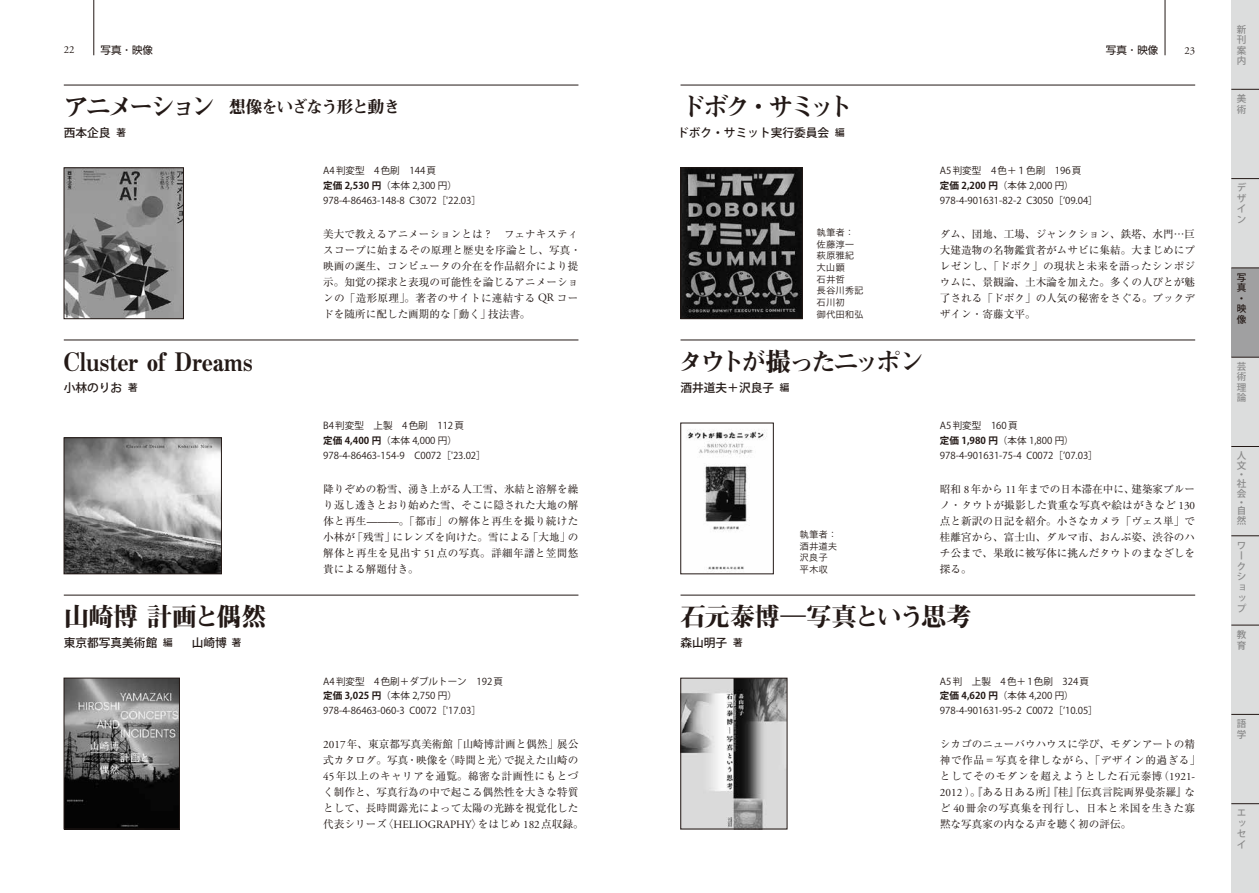
<style>
.page{position:relative;width:1259px;height:893px;background:#fff}
.page>*{position:absolute;margin:0;border:0;box-sizing:border-box;transform-origin:0 0}
.t1{font:25.5px "Midashi Min Pro MA31";letter-spacing:-.055em;color:#231916}
.t2{font:25.5px "Midashi Min Pro MA31";letter-spacing:-.015em;color:#231916}
.t3{font:25.5px "Midashi Min Pro MA31";letter-spacing:-.13em;color:#231916}
.t4{font:16.95px "Midashi Min Pro MA31";letter-spacing:-.095em;color:#231916}
.t5{font:500 11.7px "Koz Go Pro";color:#231916}
.t6{font:10.65px/15.9px "Ryumin Pro";color:#231916;text-align:justify}
.t7{font:10.65px/15.9px "Ryumin Pro";letter-spacing:.03em;color:#231916}
.t8{font:10.65px "Adobe Garamond Pro";color:#231916}
.t9{font:10.5px "Shin Go Pro";color:#231916}
.t10{font:9.6px/14.9px "Koz Go Pro";color:#231916}
.t11{font:9.6px/11.7px "Koburina Go Std W3";letter-spacing:-.015em;color:#231916}
.t12{font:500 9.6px/10.5px "Koz Go Pro";color:#898989}
.t13{font:500 9.6px/10.5px "Koz Go Pro";color:#231916}
.s1{font-size:25.5px}
.s2{font-size:9.6px}
.s3{font-weight:700}
.s4{font-family:"Adobe Garamond Pro";font-size:11.1px}
</style>
<div class="page">
<hr style="left:64px;top:85px;width:514px;height:1px;background:#231916">
<hr style="left:680px;top:85px;width:515px;height:1px;background:#231916">
<hr style="left:64px;top:340px;width:514px;height:1px;background:#231916">
<hr style="left:680px;top:340px;width:515px;height:1px;background:#231916">
<hr style="left:64px;top:595px;width:514px;height:1px;background:#231916">
<hr style="left:680px;top:595px;width:515px;height:1px;background:#231916">
<hr style="left:94px;top:0;width:1px;height:55px;background:#231916">
<hr style="left:1164px;top:0;width:1px;height:55px;background:#231916">
<div style="left:1231px;top:268px;width:28px;height:89px;background:#a0a0a1"></div>
<div style="left:1231px;top:90px;width:28px;height:89px;background:#dcdddd"></div>
<div style="left:1231px;top:0;width:28px;height:90px;background:#dcdddd"></div>
<div style="left:1231px;top:179px;width:28px;height:89px;background:#dcdddd"></div>
<div style="left:1231px;top:357px;width:28px;height:89px;background:#dcdddd"></div>
<div style="left:1231px;top:446px;width:28px;height:90px;background:#dcdddd"></div>
<div style="left:1231px;top:536px;width:28px;height:89px;background:#dcdddd"></div>
<div style="left:1231px;top:625px;width:28px;height:89px;background:#dcdddd"></div>
<div style="left:1231px;top:714px;width:28px;height:90px;background:#dcdddd"></div>
<div style="left:1231px;top:804px;width:28px;height:89px;background:#dcdddd"></div>
<svg style="left:1231px;top:268px;width:28px;height:1px"></svg>
<svg style="left:1231px;top:357px;width:28px;height:1px"></svg>
<svg style="left:1231px;top:446px;width:28px;height:1px"></svg>
<svg style="left:1231px;top:535px;width:28px;height:1px"></svg>
<svg style="left:1231px;top:625px;width:28px;height:1px"></svg>
<svg style="left:1231px;top:714px;width:28px;height:1px"></svg>
<svg style="left:1231px;top:803px;width:28px;height:1px"></svg>
<svg style="left:1231px;top:178px;width:28px;height:1px"></svg>
<svg style="left:1231px;top:89px;width:28px;height:1px"></svg>
<img style="left:66px;top:440px;width:154px;height:132px">
<div style="left:64px;top:438px;width:158px;height:136px;border:1px solid #231916"></div>
<img style="left:66px;top:170px;width:116px;height:147px">
<div style="left:64px;top:168px;width:120px;height:151px;border:1px solid #231916"></div>
<img style="left:66px;top:680px;width:112px;height:147px">
<div style="left:64px;top:678px;width:116px;height:151px;border:1px solid #231916"></div>
<img style="left:682px;top:680px;width:103px;height:147px">
<div style="left:680px;top:678px;width:107px;height:151px;border:1px solid #231916"></div>
<img style="left:686px;top:429px;width:81px;height:143px">
<div style="left:680px;top:423px;width:93px;height:151px;border:1px solid #231916"></div>
<img style="left:682px;top:170px;width:118px;height:147px">
<div style="left:680px;top:168px;width:122px;height:151px;border:1px solid #231916"></div>
<p class="t8" style="left:64px;top:43px;width:12px">22</p>
<p class="t9" style="left:101px;top:41px;width:54px">写真・映像</p>
<p class="t9" style="left:1105px;top:41px;width:54px">写真・映像</p>
<p class="t8" style="left:1184px;top:44px;width:12px">23</p>
<h2 class="t4" style="left:64px;top:93px;width:338px"><span class="s1">アニメーション</span> 想像をいざなう形と動き</h2>
<p class="t5" style="left:64px;top:125px;width:64px">西本企良 <span class="s2">著</span></p>
<p class="t10" style="left:323px;top:164px;width:159px">A4 判変型　4 色刷　144 頁<br><span class="s3">定価 2,530 円</span>（本体 2,300 円）<br>978-4-86463-148-8 C3072［'22.03］</p>
<p class="t6" style="left:323px;top:225px;width:259px;text-align:left">美大で教えるアニメーションとは？　フェナキスティスコープに始まるその原理と歴史を序論とし、写真・映画の誕生、コンピュータの介在を作品紹介により提示。知覚の探求と表現の可能性を論じるアニメーションの「造形原理」。著者のサイトに連結する <span class="s4">QR</span> コードを随所に配した画期的な「動く」技法書。</p>
<h1 class="t2" style="left:64px;top:342px;width:190px">Cluster of Dreams</h1>
<p class="t5" style="left:64px;top:380px;width:75px">小林のりお <span class="s2">著</span></p>
<h1 class="t1" style="left:64px;top:597px;width:204px">山崎博 計画と偶然</h1>
<p class="t5" style="left:64px;top:635px;width:179px">東京都写真美術館 <span class="s2">編　　</span>山崎博 <span class="s2">著</span></p>
<p class="t10" style="left:323px;top:419px;width:164px">B4 判変型　上製　4 色刷　112 頁<br><span class="s3">定価 4,400 円</span>（本体 4,000 円）<br>978-4-86463-154-9　C0072［'23.02］</p>
<p class="t6" style="left:323px;top:480px;width:257px">降りぞめの粉雪、湧き上がる人工雪、氷結と溶解を繰り返し透きとおり始めた雪、そこに隠された大地の解体と再生———。「都市」の解体と再生を撮り続けた小林が「残雪」にレンズを向けた。雪による「大地」の解体と再生を見出す <span class="s4">51</span>点の写真。詳細年譜と笠間悠貴による解題付き。</p>
<p class="t10" style="left:323px;top:674px;width:181px">A4 判変型　4 色刷＋ダブルトーン　192 頁<span class="s3">定価 3,025 円</span>（本体 2,750 円）<br>978-4-86463-060-3 C0072［'17.03］</p>
<p class="t6" style="left:323px;top:735px;width:262px;text-align:left"><span class="s4">2017</span>年、東京都写真美術館「山崎博計画と偶然」展公式カタログ。写真・映像を〈時間と光〉で捉えた山崎の<br><span class="s4">45</span>年以上のキャリアを通覧。綿密な計画性にもとづく制作と、写真行為の中で起こる偶然性を大きな特質として、長時間露光によって太陽の光跡を視覚化した代表シリーズ〈<span class="s4">HELIOGRAPHY</span>〉をはじめ <span class="s4">182</span>点収録。</p>
<h1 class="t1" style="left:680px;top:87px;width:174px">ドボク・サミット</h1>
<p class="t5" style="left:677px;top:125px;width:169px">ドボク・サミット実行委員会 <span class="s2">編</span></p>
<p class="t11" style="left:816px;top:226px;width:49px">執筆者：佐藤淳一萩原雅紀大山顕<br>石井哲<br>長谷川秀記石川初<br>御代田和弘</p>
<h1 class="t3" style="left:678px;top:342px;width:248px">タウトが撮ったニッポン</h1>
<p class="t5" style="left:680px;top:380px;width:110px">酒井道夫＋沢良子 <span class="s2">編</span></p>
<p class="t11" style="left:799px;top:528px;width:39px">執筆者：酒井道夫沢良子平木収</p>
<p class="t10" style="left:940px;top:164px;width:159px">A5 判変型　4 色＋１色刷　196 頁<br><span class="s3">定価 2,200 円</span>（本体 2,000 円）<br>978-4-901631-82-2 C3050［’09.04］</p>
<p class="t6" style="left:940px;top:225px;width:257px">ダム、団地、工場、ジャンクション、鉄塔、水門…巨大建造物の名物鑑賞者がムサビに集結。大まじめにプレゼンし、「ドボク」の現状と未来を語ったシンポジウムに、景観論、土木論を加えた。多くの人びとが魅了される「ドボク」の人気の秘密をさぐる。ブックデザイン・寄藤文平。</p>
<p class="t10" style="left:940px;top:419px;width:159px">A5 判変型　160 頁<br><span class="s3">定価 1,980 円</span>（本体 1,800 円）<br>978-4-901631-75-4 C0072［’07.03］</p>
<p class="t6" style="left:940px;top:480px;width:257px">昭和 <span class="s4">8</span>年から <span class="s4">11</span>年までの日本滞在中に、建築家ブルーノ・タウトが撮影した貴重な写真や絵はがきなど <span class="s4">130</span>点と新訳の日記を紹介。小さなカメラ「ヴェス単」で桂離宮から、富士山、ダルマ市、おんぶ姿、渋谷のハチ公まで、果敢に被写体に挑んだタウトのまなざしを探る。</p>
<h1 class="t1" style="left:680px;top:597px;width:293px">石元泰博<sup>―</sup>写真という思考</h1>
<p class="t5" style="left:680px;top:635px;width:64px">森山明子 <span class="s2">著</span></p>
<p class="t10" style="left:940px;top:674px;width:159px">A5 判　上製　4 色＋ 1 色刷　324 頁<span class="s3">定価 4,620 円</span>（本体 4,200 円）<br>978-4-901631-95-2 C0072［’10.05］</p>
<p class="t7" style="left:940px;top:735px;width:262px">シカゴのニューバウハウスに学び、モダンアートの精神で作品＝写真を律しながら、「デザイン的過ぎる」としてそのモダンを超えようとした石元泰博（<span class="s4">1921-<br>2012</span> ）。『ある日ある所』『桂』『伝真言院両界曼荼羅』など <span class="s4">40</span>冊余の写真集を刊行し、日本と米国を生きた寡黙な写真家の内なる声を聴く初の評伝。</p>
<p class="t12" style="left:1236px;top:24px;width:11px;text-align:justify">新刊案内</p>
<p class="t12" style="left:1236px;top:94px;width:11px">美術</p>
<p class="t12" style="left:1236px;top:183px;width:11px;text-align:justify">デザイン</p>
<p class="t13" style="left:1236px;top:272px;width:11px">写真・映像</p>
<p class="t12" style="left:1236px;top:362px;width:11px;text-align:justify">芸術理論</p>
<p class="t12" style="left:1236px;top:451px;width:11px">人文</p>
<p class="t12" style="left:1236px;top:471px;width:11px;line-height:8.6px">・社</p>
<p class="t12" style="left:1236px;top:490px;width:11px;line-height:8.6px">会・自</p>
<p class="t12" style="left:1236px;top:516px;width:11px">然</p>
<p class="t12" style="left:1236px;top:541px;width:11px">ワークショップ</p>
<p class="t12" style="left:1236px;top:630px;width:11px">教育</p>
<p class="t12" style="left:1236px;top:719px;width:11px">語学</p>
<p class="t12" style="left:1236px;top:808px;width:10px;text-align:justify">エッセイ</p>
</div>
